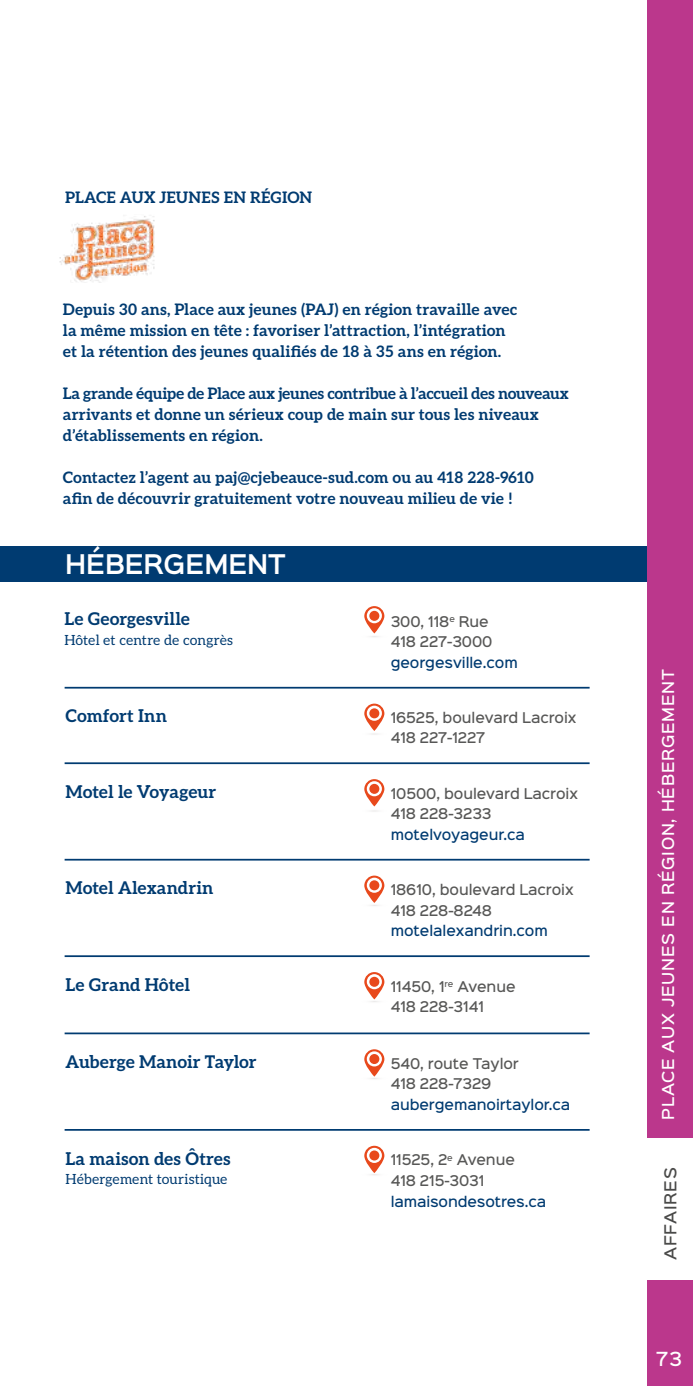
<style>
.page{position:relative;width:693px;height:1386px;background:#fff}
.page>*{position:absolute;margin:0;border:0;box-sizing:border-box;transform-origin:0 0}
.t1{font:600 24.5px "Sinkin Sans 600";letter-spacing:-.005em;color:#fff;scale:.96 1}
.t2{font:700 17.5px "Aleo";color:#003b71}
.t3{font:500 17.5px "Sinkin Sans 500";color:#fff}
.t4{font:700 15.75px/21px "Aleo";color:#003b71}
.t5{font:500 14.88px "Sinkin Sans 500";letter-spacing:.05em;color:#fff}
.t6{font:500 14.88px "Sinkin Sans 500";letter-spacing:.05em;color:#4a4a49}
.t7{font:14px "Aleo";letter-spacing:.005em;color:#003b71}
.t8{font:500 13.3px/20.7px "Sinkin Sans 500";letter-spacing:-.005em;color:#575756}
.t9{font:500 13.3px "Sinkin Sans 500";letter-spacing:-.005em;color:#003b71}
</style>
<div class="page">
<div style="left:0;top:547px;width:664px;height:35px;background:#003b71"></div>
<hr style="left:65px;top:687px;width:525px;height:2px;background:#003b71">
<hr style="left:65px;top:762px;width:525px;height:2px;background:#003b71">
<hr style="left:65px;top:859px;width:525px;height:2px;background:#003b71">
<hr style="left:65px;top:955px;width:525px;height:2px;background:#003b71">
<hr style="left:65px;top:1033px;width:525px;height:1px;background:#003b71">
<hr style="left:65px;top:1129px;width:525px;height:2px;background:#003b71">
<svg style="left:364px;top:606px;width:21px;height:31px"></svg>
<svg style="left:364px;top:704px;width:21px;height:31px"></svg>
<svg style="left:364px;top:779px;width:21px;height:33px"></svg>
<svg style="left:364px;top:876px;width:21px;height:30px"></svg>
<svg style="left:364px;top:972px;width:21px;height:30px"></svg>
<svg style="left:364px;top:1049px;width:21px;height:30px"></svg>
<svg style="left:364px;top:1146px;width:21px;height:29px"></svg>
<div style="left:648px;top:0;width:45px;height:1138px;background:#bb378c"></div>
<div style="left:648px;top:1280px;width:45px;height:106px;background:#bb378c"></div>
<img style="left:59px;top:216px;width:96px;height:67px">
<p class="t4" style="left:65px;top:186px;width:249px">PLACE AUX JEUNES EN RÉGION</p>
<p class="t4" style="left:63px;top:298px;width:456px">Depuis 30 ans, Place aux jeunes (PAJ) en région travaille avec la même mission en tête : favoriser l’attraction, l’intégration et la rétention des jeunes qualifiés de 18 à 35 ans en région.</p>
<p class="t4" style="left:63px;top:382px;width:508px">La grande équipe de Place aux jeunes contribue à l’accueil des nouveaux arrivants et donne un sérieux coup de main sur tous les niveaux d’établissements en région.</p>
<p class="t4" style="left:63px;top:466px;width:472px">Contactez l’agent au paj@cjebeauce-sud.com ou au 418 228-9610 afin de découvrir gratuitement votre nouveau milieu de vie !</p>
<h1 class="t1" style="left:65px;top:543px;width:231px">HÉBERGEMENT</h1>
<p class="t2" style="left:64px;top:605px;width:127px">Le Georgesville</p>
<p class="t7" style="left:64px;top:629px;width:170px">Hôtel et centre de congrès</p>
<p class="t8" style="left:391px;top:610px;width:103px">300, 118<sup>e</sup> Rue<br>418 227-3000</p>
<p class="t9" style="left:391px;top:651px;width:129px">georgesville.com</p>
<p class="t2" style="left:66px;top:702px;width:103px">Comfort Inn</p>
<p class="t8" style="left:391px;top:706px;width:187px">16525, boulevard Lacroix<br>418 227-1227</p>
<p class="t2" style="left:66px;top:778px;width:152px">Motel le Voyageur</p>
<p class="t8" style="left:391px;top:782px;width:189px">10500, boulevard Lacroix<br>418 228-3233</p>
<p class="t9" style="left:391px;top:823px;width:136px">motelvoyageur.ca</p>
<p class="t2" style="left:66px;top:874px;width:149px">Motel Alexandrin</p>
<p class="t8" style="left:391px;top:878px;width:184px">18610, boulevard Lacroix<br>418 228-8248</p>
<p class="t9" style="left:391px;top:920px;width:159px">motelalexandrin.com</p>
<p class="t2" style="left:66px;top:971px;width:126px">Le Grand Hôtel</p>
<p class="t8" style="left:391px;top:975px;width:126px">11450, 1<sup>re</sup> Avenue<br>418 228-3141</p>
<p class="t2" style="left:66px;top:1048px;width:192px">Auberge Manoir Taylor</p>
<p class="t8" style="left:391px;top:1052px;width:130px">540, route Taylor<br>418 228-7329</p>
<p class="t9" style="left:391px;top:1093px;width:181px">aubergemanoirtaylor.ca</p>
<p class="t2" style="left:66px;top:1144px;width:167px">La maison des Ôtres</p>
<p class="t7" style="left:66px;top:1168px;width:163px">Hébergement touristique</p>
<p class="t8" style="left:391px;top:1148px;width:126px">11525, 2<sup>e</sup> Avenue<br>418 215-3031</p>
<p class="t9" style="left:391px;top:1190px;width:157px">lamaisondesotres.ca</p>
<p class="t5" style="left:655px;top:1120px;width:452px;rotate:-90deg">PLACE AUX JEUNES EN RÉGION, HÉBERGEMENT</p>
<p class="t6" style="left:658px;top:1260px;width:94px;rotate:-90deg">AFFAIRES</p>
<p class="t3" style="left:656px;top:1344px;width:27px">73</p>
</div>
